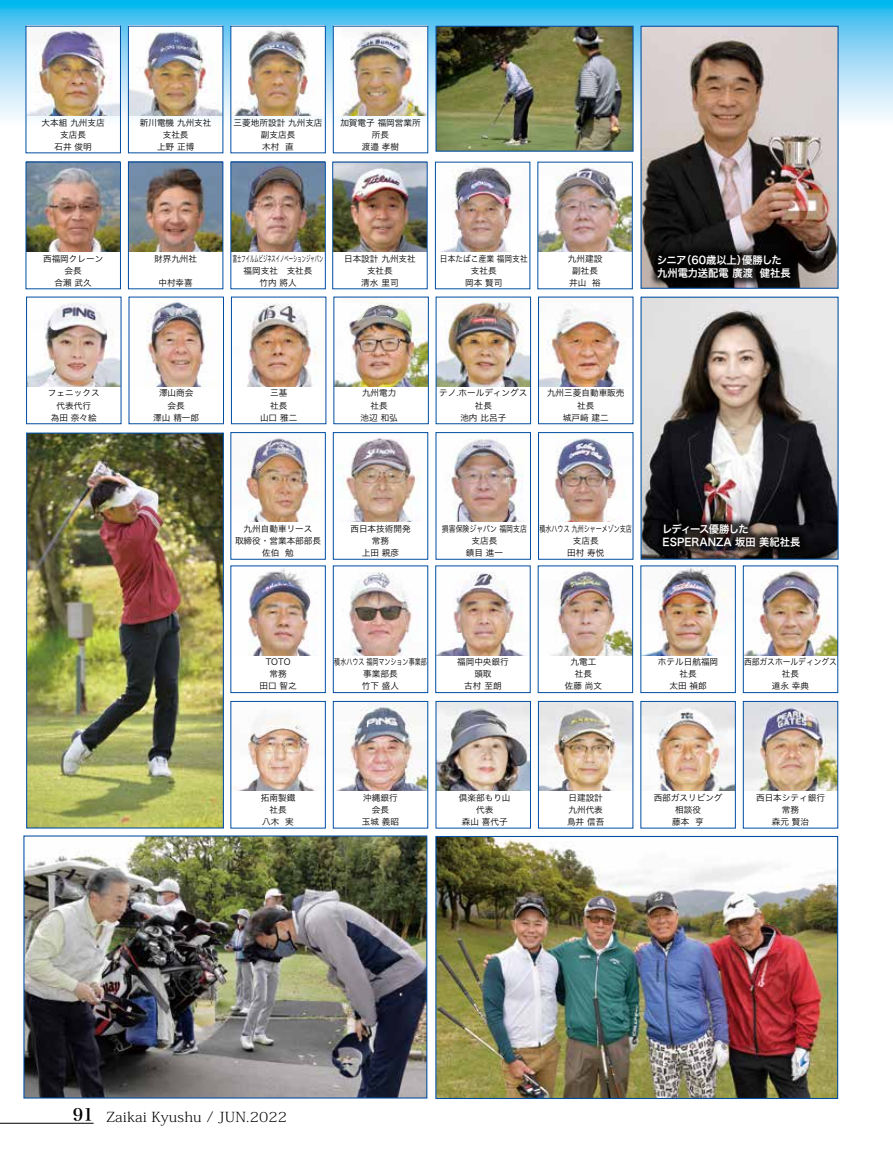
<style>
.page{position:relative;width:893px;height:1149px;background:#fff}
.page>*{position:absolute;margin:0;border:0;box-sizing:border-box;transform-origin:0 0}
.t1{font:16.95px "Hira Min Pro W6";color:#000}
.t2{font:200 13.8px "Koz Min Pro";letter-spacing:.01em;color:#000;scale:1.1 1}
.t3{font:10.65px/12.8px "Hira Kaku Pro W6";color:#fff}
.t4{font:8.55px/12px "Hira Kaku Pro W3";color:#000;text-align:center}
.t5{font:8.55px/12px "Hira Kaku Pro W3";color:#000;text-align:center;scale:.7 1}
.t6{font:8.55px/12px "Hira Kaku Pro W3";color:#000;text-align:center;scale:.9 1}
.t7{font:8.55px/12px "Hira Kaku Pro W3";color:#000;text-align:center;scale:.5 1}
.t8{font:8.55px/12px "Hira Kaku Pro W3";color:#000;text-align:center;scale:.8 1}
</style>
<div class="page">
<svg style="left:0;top:0;width:893px;height:128px;background:#5bcaf2"></svg>
<hr style="left:0;top:1122px;width:94px;height:1px;background:#000">
<img style="left:23px;top:835px;width:405px;height:263px">
<img style="left:435px;top:835px;width:404px;height:264px">
<img style="left:435px;top:25px;width:199px;height:127px">
<img style="left:26px;top:432px;width:198px;height:396px">
<img style="left:640px;top:25px;width:199px;height:264px">
<div style="left:649px;top:246px;width:150px;height:40px;background:#000;opacity:.75"></div>
<img style="left:640px;top:296px;width:199px;height:264px">
<img style="left:435px;top:700px;width:96px;height:128px">
<img style="left:538px;top:700px;width:96px;height:128px">
<svg style="left:640px;top:700px;width:96px;height:128px"></svg>
<img style="left:742px;top:700px;width:97px;height:128px">
<svg style="left:230px;top:700px;width:96px;height:128px"></svg>
<img style="left:332px;top:700px;width:97px;height:128px">
<div style="left:655px;top:514px;width:154px;height:41px;background:#000;opacity:.75"></div>
<img style="left:640px;top:565px;width:96px;height:128px">
<img style="left:742px;top:565px;width:97px;height:128px">
<img style="left:435px;top:432px;width:96px;height:261px">
<img style="left:537px;top:432px;width:97px;height:261px">
<img style="left:230px;top:432px;width:96px;height:261px">
<svg style="left:332px;top:432px;width:97px;height:261px"></svg>
<svg style="left:26px;top:296px;width:96px;height:128px"></svg>
<img style="left:128px;top:296px;width:96px;height:128px">
<img style="left:231px;top:296px;width:96px;height:128px">
<img style="left:333px;top:296px;width:96px;height:128px">
<img style="left:435px;top:296px;width:96px;height:128px">
<img style="left:538px;top:296px;width:96px;height:128px">
<img style="left:435px;top:161px;width:96px;height:128px">
<img style="left:537px;top:161px;width:96px;height:128px">
<img style="left:25px;top:161px;width:96px;height:128px">
<img style="left:128px;top:161px;width:96px;height:128px">
<img style="left:332px;top:161px;width:96px;height:128px">
<img style="left:230px;top:161px;width:96px;height:128px">
<img style="left:25px;top:25px;width:96px;height:129px">
<img style="left:128px;top:25px;width:96px;height:129px">
<img style="left:230px;top:25px;width:96px;height:129px">
<img style="left:332px;top:25px;width:97px;height:129px">
<p class="t4" style="left:42px;top:116px;width:65px">大本組九州支店支店長<br>石井俊明</p>
<p class="t4" style="left:140px;top:116px;width:73px">新川電機九州支社支社長<br>上野正博</p>
<p class="t4" style="left:234px;top:116px;width:90px">三菱地所設計九州支店</p>
<p class="t4" style="left:261px;top:128px;width:36px">副支店長</p>
<p class="t4" style="left:285px;top:140px;width:10px">直</p>
<p class="t4" style="left:262px;top:140px;width:19px">木村</p>
<p class="t4" style="left:340px;top:116px;width:82px">加賀電子福岡営業所所長<br>渡邉孝樹</p>
<p class="t4" style="left:43px;top:251px;width:62px">西福岡クレーン会長<br>合瀨武久</p>
<p class="t4" style="left:154px;top:251px;width:45px">財界九州社</p>
<p class="t4" style="left:158px;top:276px;width:36px">中村幸喜</p>
<p class="t7" style="left:233px;top:251px;width:182px">富士フイルムビジネスイノベーションジャパン福岡支社　支社長<br>竹内將人</p>
<p class="t4" style="left:344px;top:251px;width:73px">日本設計九州支社支社長<br>清水里司</p>
<p class="t6" style="left:440px;top:251px;width:99px">日本たばこ産業福岡支社支社長<br>岡本賢司</p>
<p class="t4" style="left:568px;top:251px;width:36px">九州建設</p>
<p class="t4" style="left:572px;top:264px;width:27px">副社長</p>
<p class="t4" style="left:592px;top:276px;width:10px">裕</p>
<p class="t4" style="left:569px;top:276px;width:19px">井山</p>
<p class="t3" style="left:742px;top:253px;width:41px">優勝した</p>
<p class="t3" style="left:681px;top:253px;width:68px">（60歳以上）</p>
<p class="t3" style="left:657px;top:253px;width:31px">シニア</p>
<p class="t3" style="left:657px;top:266px;width:97px">九州電力送配電廣渡</p>
<p class="t3" style="left:760px;top:266px;width:32px">健社長</p>
<p class="t4" style="left:48px;top:386px;width:53px">フェニックス代表代行<br>為田奈々絵</p>
<p class="t4" style="left:153px;top:386px;width:47px">澤山商会<br>会長<br>澤山精一郎</p>
<p class="t4" style="left:260px;top:386px;width:39px">三基<br>社長<br>山口雅二</p>
<p class="t4" style="left:361px;top:386px;width:39px">九州電力社長<br>池辺和弘</p>
<p class="t4" style="left:439px;top:386px;width:90px">テノ.ホールディングス社長<br>池内比呂子</p>
<p class="t4" style="left:547px;top:386px;width:79px">九州三菱自動車販売社長<br>城戸﨑建二</p>
<p class="t4" style="left:244px;top:522px;width:70px">九州自動車リース</p>
<p class="t4" style="left:235px;top:534px;width:88px">取締役・営業本部部長</p>
<p class="t4" style="left:285px;top:546px;width:10px">勉</p>
<p class="t4" style="left:262px;top:546px;width:19px">佐伯</p>
<p class="t4" style="left:350px;top:522px;width:62px">西日本技術開発常務<br>上田親彦</p>
<p class="t8" style="left:442px;top:522px;width:108px">損害保険ジャパン福岡支店支店長<br>鎮目進一</p>
<p class="t5" style="left:540px;top:522px;width:134px">積水ハウス九州シャーメゾン支店支店長<br>田村寿悦</p>
<p class="t3" style="left:662px;top:522px;width:140px">レディース優勝した<br>ESPERANZA 坂田美紀社長</p>
<p class="t4" style="left:259px;top:655px;width:39px">TOTO<br>常務<br>田口智之</p>
<p class="t5" style="left:334px;top:655px;width:134px">積水ハウス福岡マンション事業部事業部長<br>竹下盛人</p>
<p class="t4" style="left:457px;top:655px;width:53px">福岡中央銀行頭取<br>古村至朗</p>
<p class="t4" style="left:565px;top:655px;width:39px">九電工<br>社長<br>佐藤尚文</p>
<p class="t4" style="left:658px;top:655px;width:62px">ホテル日航福岡社長<br>太田禎郎</p>
<p class="t6" style="left:744px;top:655px;width:105px">西部ガスホールディングス社長<br>道永幸典</p>
<p class="t4" style="left:261px;top:790px;width:36px">拓南製鐵社長</p>
<p class="t4" style="left:285px;top:814px;width:10px">実</p>
<p class="t4" style="left:262px;top:814px;width:19px">八木</p>
<p class="t4" style="left:362px;top:790px;width:39px">沖縄銀行会長<br>玉城義昭</p>
<p class="t4" style="left:459px;top:790px;width:53px">倶楽部もり山代表<br>森山喜代子</p>
<p class="t4" style="left:567px;top:790px;width:39px;text-align:left">日建設計九州代表鳥井信吾</p>
<p class="t4" style="left:654px;top:790px;width:70px">西部ガスリビング</p>
<p class="t4" style="left:675px;top:802px;width:27px">相談役</p>
<p class="t4" style="left:695px;top:814px;width:10px">亨</p>
<p class="t4" style="left:672px;top:814px;width:19px">藤本</p>
<p class="t4" style="left:756px;top:790px;width:70px">西日本シティ銀行常務<br>森元賢治</p>
<h1 class="t1" style="left:73px;top:1099px;width:22px">91</h1>
<h2 class="t2" style="left:106px;top:1106px;width:166px">Zaikai Kyushu / JUN.2022</h2>
</div>
